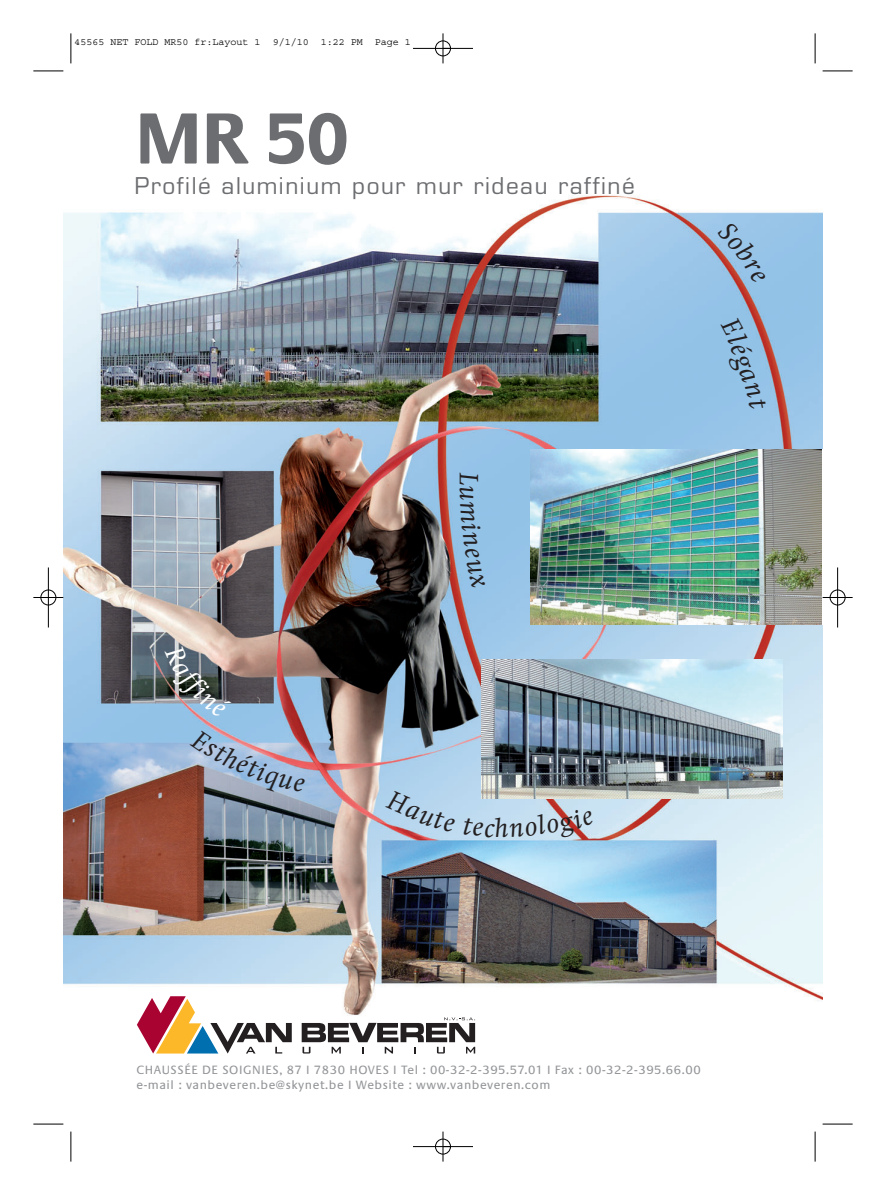
<style>
.page{position:relative;width:886px;height:1195px;background:#fff}
.page>*{position:absolute;margin:0;border:0;box-sizing:border-box;transform-origin:0 0}
.t1{font:700 75px "Praxis";color:#6c6d70}
.t2{font:italic 27.5px "Swift";color:#231f20}
.t3{font:22.5px "Eurostile";letter-spacing:.07em;color:#6c6d70}
.t4{font:12.5px/15px "Praxis";letter-spacing:.045em;color:#939598}
.t5{font:10px "Courier";color:#000}
</style>
<div class="page">
<img style="left:64px;top:195px;width:758px;height:859px">
<img style="left:482px;top:659px;width:300px;height:138px">
<img style="left:531px;top:449px;width:290px;height:175px">
<svg style="left:137px;top:995px;width:155px;height:58px"></svg>
<svg style="left:302px;top:1017px;width:173px;height:36px"></svg>
<hr style="left:71px;top:33px;width:1px;height:30px;background:#000">
<hr style="left:33px;top:71px;width:30px;height:1px;background:#000">
<hr style="left:815px;top:33px;width:1px;height:30px;background:#000">
<hr style="left:822px;top:71px;width:30px;height:1px;background:#000">
<hr style="left:71px;top:1131px;width:1px;height:30px;background:#000">
<hr style="left:33px;top:1123px;width:30px;height:1px;background:#000">
<hr style="left:815px;top:1131px;width:1px;height:30px;background:#000">
<hr style="left:822px;top:1123px;width:30px;height:1px;background:#000">
<div style="left:435px;top:1138px;width:16px;height:16px;border:1px solid #fff;border-radius:50%"></div>
<hr style="left:413px;top:48px;width:60px;height:1px;background:#000">
<hr style="left:413px;top:1146px;width:60px;height:1px;background:#000">
<hr style="left:48px;top:567px;width:1px;height:60px;background:#000">
<hr style="left:837px;top:567px;width:1px;height:60px;background:#000">
<hr style="left:443px;top:33px;width:1px;height:30px;background:#000">
<hr style="left:443px;top:1131px;width:1px;height:30px;background:#000">
<hr style="left:33px;top:597px;width:30px;height:1px;background:#000">
<hr style="left:822px;top:597px;width:30px;height:1px;background:#000">
<div style="left:435px;top:41px;width:16px;height:15px;border:1px solid #000;border-radius:50%"></div>
<div style="left:435px;top:1138px;width:16px;height:15px;border:1px solid #000;border-radius:50%"></div>
<div style="left:41px;top:589px;width:15px;height:16px;border:1px solid #000;border-radius:50%"></div>
<div style="left:830px;top:589px;width:15px;height:16px;border:1px solid #000;border-radius:50%"></div>
<svg style="left:717px;top:220px;width:49px;height:63px;background:#9bb9d9"></svg>
<div style="left:720px;top:316px;width:46px;height:94px;background:#93c2e7"></div>
<svg style="left:190px;top:729px;width:115px;height:63px;background:#a5b0c9"></svg>
<div style="left:385px;top:790px;width:70px;height:42px;background:#b6d6ee"></div>
<svg style="left:463px;top:808px;width:131px;height:29px;background:#c4d4e5"></svg>
<div style="left:459px;top:486px;width:26px;height:102px;background:#93c2e7"></div>
<svg style="left:164px;top:644px;width:68px;height:74px;background:#788188"></svg>
<p class="t5" style="left:75px;top:38px;width:338px">45565 NET FOLD MR50 fr:Layout 1 9/1/10 1:22 PM Page 1</p>
<h1 class="t1" style="left:135px;top:110px;width:216px">MR 50</h1>
<h3 class="t3" style="left:135px;top:177px;width:502px">Profilé aluminium pour mur rideau raffiné</h3>
<h2 class="t2" style="left:479px;top:473px;width:14px;rotate:90deg">L</h2>
<p class="t4" style="left:136px;top:1062px;width:566px">CHAUSSÉE DE SOIGNIES, 87 I 7830 HOVES I Tel : 00-32-2-395.57.01 I Fax : 00-32-2-395.66.00 e-mail : vanbeveren.be@skynet.be I Website : www.vanbeveren.com</p>
</div>
